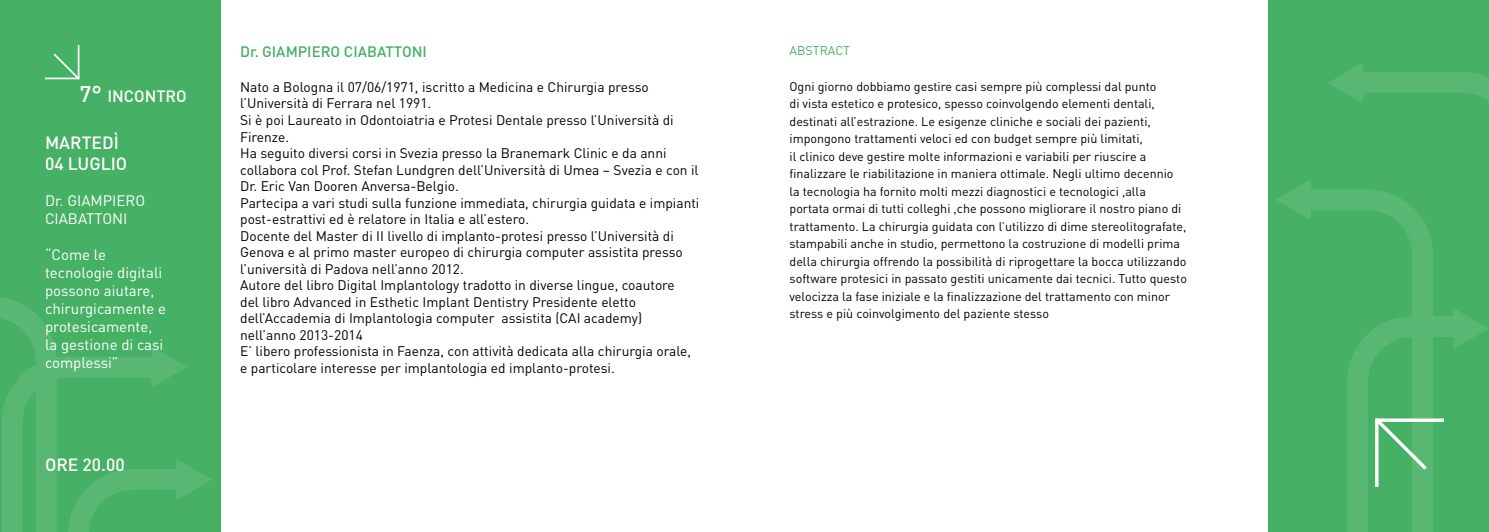
<style>
.page{position:relative;width:1489px;height:532px;background:#fff}
.page>*{position:absolute;margin:0;border:0;box-sizing:border-box;transform-origin:0 0}
.t1{font:500 17.5px/21px "DIN";color:#fff}
.t2{font:500 16.25px "DIN";color:#fff}
.t3{font:15px/18px "DIN";color:#fff}
.t4{font:500 15px "DIN";color:#46b064}
.t5{font:13.75px/16.5px "DIN";color:#000}
.t6{font:12.5px/17.5px "DIN";color:#000}
.t7{font:12.5px "DIN";color:#46b064}
.s1{font-size:22.5px}
</style>
<div class="page">
<div style="left:0;top:0;width:221px;height:531px;background:#46b064"></div>
<div style="left:1267px;top:0;width:221px;height:531px;background:#46b064"></div>
<hr style="left:45px;top:78px;width:34px;height:1px;background:#fff">
<hr style="left:78px;top:45px;width:1px;height:34px;background:#fff">
<svg style="left:54px;top:54px;width:24px;height:24px"></svg>
<svg style="left:0;top:297px;width:212px;height:234px"></svg>
<svg style="left:1276px;top:180px;width:34px;height:31px"></svg>
<svg style="left:1296px;top:189px;width:55px;height:31px;fill:#58b773"></svg>
<svg style="left:1328px;top:63px;width:35px;height:33px"></svg>
<svg style="left:1351px;top:72px;width:137px;height:235px"></svg>
<svg style="left:1347px;top:307px;width:141px;height:224px"></svg>
<p class="t2" style="left:79px;top:85px;width:109px"><span class="s1">7°</span> INCONTRO</p>
<p class="t1" style="left:45px;top:132px;width:84px">MARTEDÌ<br>04 LUGLIO</p>
<p class="t3" style="left:45px;top:191px;width:102px">Dr. GIAMPIERO<br>CIABATTONI</p>
<p class="t3" style="left:45px;top:245px;width:123px">“Come le tecnologie digitali possono aiutare, chirurgicamente e protesicamente, la gestione di casi complessi”</p>
<p class="t1" style="left:45px;top:453px;width:81px">ORE 20.00</p>
<p class="t4" style="left:240px;top:42px;width:188px">Dr. GIAMPIERO CIABATTONI</p>
<p class="t5" style="left:240px;top:78px;width:461px">Nato a Bologna il 07/06/1971, iscritto a Medicina e Chirurgia presso l’Università di Ferrara nel 1991.<br>Si è poi Laureato in Odontoiatria e Protesi Dentale presso l’Università di Firenze.<br>Ha seguito diversi corsi in Svezia presso la Branemark Clinic e da anni collabora col Prof. Stefan Lundgren dell’Università di Umea – Svezia e con il Dr. Eric Van Dooren Anversa-Belgio.<br>Partecipa a vari studi sulla funzione immediata, chirurgia guidata e impianti post-estrattivi ed è relatore in Italia e all’estero.<br>Docente del Master di II livello di implanto-protesi presso l’Università di Genova e al primo master europeo di chirurgia computer assistita presso l’università di Padova nell’anno 2012.<br>Autore del libro Digital Implantology tradotto in diverse lingue, coautore<br>del libro Advanced in Esthetic Implant Dentistry Presidente eletto dell’Accademia di Implantologia computer assistita (CAI academy) nell’anno 2013-2014<br>E’ libero professionista in Faenza, con attività dedicata alla chirurgia orale, e particolare interesse per implantologia ed implanto-protesi.</p>
<p class="t7" style="left:789px;top:43px;width:62px">ABSTRACT</p>
<p class="t6" style="left:789px;top:77px;width:399px">Ogni giorno dobbiamo gestire casi sempre più complessi dal punto<br>di vista estetico e protesico, spesso coinvolgendo elementi dentali, destinati all’estrazione. Le esigenze cliniche e sociali dei pazienti, impongono trattamenti veloci ed con budget sempre più limitati,<br>il clinico deve gestire molte informazioni e variabili per riuscire a finalizzare le riabilitazione in maniera ottimale. Negli ultimo decennio la tecnologia ha fornito molti mezzi diagnostici e tecnologici ,alla portata ormai di tutti colleghi ,che possono migliorare il nostro piano di trattamento. La chirurgia guidata con l’utilizzo di dime stereolitografate, stampabili anche in studio, permettono la costruzione di modelli prima della chirurgia offrendo la possibilità di riprogettare la bocca utilizzando software protesici in passato gestiti unicamente dai tecnici. Tutto questo velocizza la fase iniziale e la finalizzazione del trattamento con minor stress e più coinvolgimento del paziente stesso</p>
</div>
